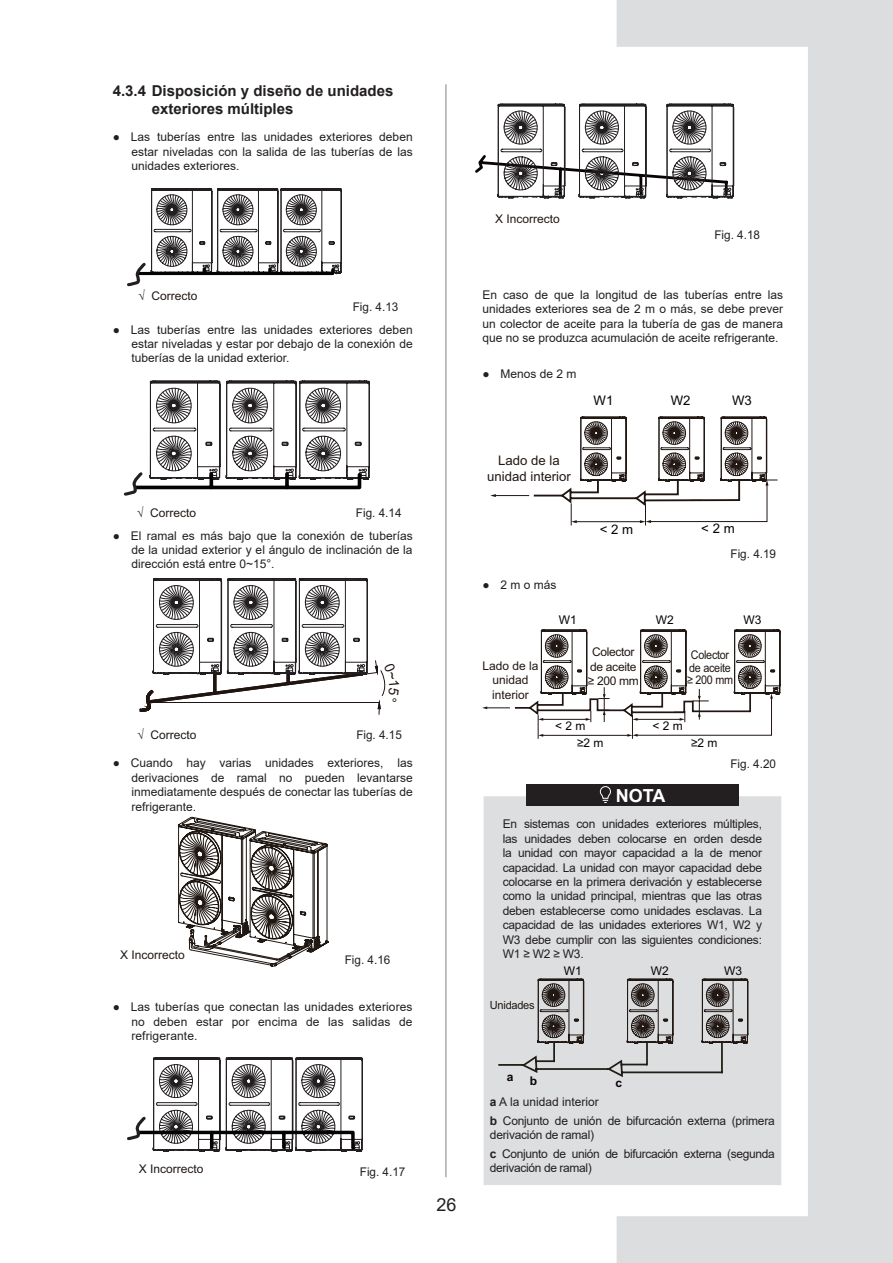
<style>
.page{position:relative;width:893px;height:1263px;background:#fff}
.page>*{position:absolute;margin:0;border:0;box-sizing:border-box;transform-origin:0 0}
.Note_Title{font:700 18px "Arial";color:#fff}
.t1{font:18px "Arial";color:#231f20}
.t2{font:700 15px/18px "Arial";color:#231f20}
.t3{font:13.2px/15.9px "Arial";color:#211814;text-align:center}
.t4{font:13.2px "Arial";color:#070304}
.Body_text-8pt{font:12px/14.4px "Arial";letter-spacing:-.02em;color:#231f20;text-align:justify}
.Body_text_Bullet-8pt{font:12px/14.4px "Arial";color:#231f20;text-align:justify}
.t5{font:12px "Arial";color:#201814}
.t6{font:12px/14.4px "Arial";color:#211814;text-align:center}
.t7{font:12px/14.4px "Arial";letter-spacing:-.025em;color:#211814;text-align:center}
.t8{font:12px/12.9px "Arial";letter-spacing:-.025em;color:#211814;text-align:center;scale:.9 1}
.t9{font:12px "Arial";color:#070304}
.Body_text-8pt-2{font:12px "Arial";color:#231f20}
.t10{font:12px "Arial";color:#0b0406}
.t11{font:700 12px "Arial";color:#0b0406}
.t12{font:11.25px "Arial";letter-spacing:-.025em;color:#211814}
.s1{font-weight:700}
</style>
<div class="page">
<hr style="left:446px;top:84px;width:1px;height:1093px;background:#808285">
<svg style="left:617px;top:0;width:276px;height:1263px;fill:#dcdddf"></svg>
<svg style="left:127px;top:188px;width:215px;height:99px"></svg>
<svg style="left:124px;top:381px;width:246px;height:115px"></svg>
<svg style="left:178px;top:817px;width:150px;height:149px"></svg>
<svg style="left:127px;top:1057px;width:236px;height:95px"></svg>
<svg style="left:475px;top:104px;width:259px;height:95px"></svg>
<hr style="left:495px;top:495px;width:34px;height:1px;background:#201511">
<svg style="left:490px;top:494px;width:6px;height:3px"></svg>
<svg style="left:533px;top:417px;width:244px;height:108px"></svg>
<svg style="left:482px;top:629px;width:298px;height:110px"></svg>
<div style="left:484px;top:796px;width:297px;height:389px;background:#dddee0"></div>
<svg style="left:497px;top:979px;width:251px;height:100px;background:#bcbbbc"></svg>
<div style="left:526px;top:784px;width:213px;height:21px;background:#231f20"></div>
<svg style="left:600px;top:786px;width:11px;height:17px"></svg>
<svg style="left:140px;top:578px;width:246px;height:137px"></svg>
<h3 class="t2" style="left:152px;top:82px;width:243px;text-indent:-39px">4.3.4 Disposición y diseño de unidades exteriores múltiples</h3>
<p class="Body_text_Bullet-8pt" style="left:131px;top:130px;width:283px;text-indent:-19px">● Las tuberías entre las unidades exteriores deben estar niveladas con la salida de las tuberías de las unidades exteriores.</p>
<p class="t5" style="left:138px;top:287px;width:61px">√ Correcto</p>
<p class="Body_text-8pt" style="left:353px;top:299px;width:47px">Fig. 4.13</p>
<p class="Body_text_Bullet-8pt" style="left:131px;top:322px;width:283px;text-indent:-19px">● Las tuberías entre las unidades exteriores deben estar niveladas y estar por debajo de la conexión de tuberías de la unidad exterior.</p>
<p class="t5" style="left:137px;top:504px;width:61px">√ Correcto</p>
<p class="Body_text-8pt" style="left:356px;top:505px;width:47px">Fig. 4.14</p>
<p class="Body_text_Bullet-8pt" style="left:131px;top:528px;width:283px;text-indent:-19px">● El ramal es más bajo que la conexión de tuberías de la unidad exterior y el ángulo de inclinación de la dirección está entre 0~15°.</p>
<p class="t5" style="left:137px;top:726px;width:61px">√ Correcto</p>
<p class="Body_text-8pt" style="left:356px;top:727px;width:47px">Fig. 4.15</p>
<p class="Body_text_Bullet-8pt" style="left:131px;top:756px;width:283px;text-indent:-19px">● Cuando hay varias unidades exteriores, las derivaciones de ramal no pueden levantarse inmediatamente después de conectar las tuberías de refrigerante.</p>
<p class="t5" style="left:120px;top:947px;width:66px">X Incorrecto</p>
<p class="Body_text-8pt" style="left:345px;top:952px;width:47px">Fig. 4.16</p>
<p class="Body_text_Bullet-8pt" style="left:131px;top:1000px;width:283px;text-indent:-19px">● Las tuberías que conectan las unidades exteriores no deben estar por encima de las salidas de refrigerante.</p>
<p class="t5" style="left:139px;top:1160px;width:66px">X Incorrecto</p>
<p class="Body_text-8pt" style="left:360px;top:1164px;width:47px">Fig. 4.17</p>
<h1 class="t1" style="left:436px;top:1192px;width:22px">26</h1>
<p class="t5" style="left:495px;top:210px;width:66px">X Incorrecto</p>
<p class="Body_text-8pt" style="left:714px;top:227px;width:47px">Fig. 4.18</p>
<p class="Body_text-8pt" style="left:482px;top:287px;width:302px">En caso de que la longitud de las tuberías entre las unidades exteriores sea de 2 m o más, se debe prever un colector de aceite para la tubería de gas de manera que no se produzca acumulación de aceite refrigerante.</p>
<p class="Body_text_Bullet-8pt" style="left:482px;top:367px;width:96px">● Menos de 2 m</p>
<p class="t3" style="left:487px;top:453px;width:85px">Lado de la unidad interior</p>
<p class="Body_text_Bullet-8pt" style="left:482px;top:577px;width:76px">● 2 m o más</p>
<p class="t4" style="left:594px;top:391px;width:21px">W1</p>
<p class="t4" style="left:671px;top:391px;width:21px">W2</p>
<p class="t4" style="left:732px;top:391px;width:21px">W3</p>
<p class="t4" style="left:600px;top:520px;width:35px">&lt; 2 m</p>
<p class="t4" style="left:701px;top:519px;width:35px">&lt; 2 m</p>
<p class="Body_text-8pt" style="left:730px;top:547px;width:47px">Fig. 4.19</p>
<p class="t6" style="left:482px;top:658px;width:58px">Lado de la unidad interior</p>
<p class="t9" style="left:559px;top:612px;width:19px">W1</p>
<p class="t9" style="left:656px;top:612px;width:19px">W2</p>
<p class="t9" style="left:744px;top:612px;width:19px">W3</p>
<p class="t7" style="left:588px;top:645px;width:53px">Colector de aceite ≥ 200 mm</p>
<p class="t8" style="left:687px;top:648px;width:53px">Colector de aceite ≥ 200 mm</p>
<p class="t9" style="left:555px;top:717px;width:32px">&lt; 2 m</p>
<p class="t9" style="left:652px;top:717px;width:32px">&lt; 2 m</p>
<p class="t9" style="left:577px;top:735px;width:28px">≥2 m</p>
<p class="t9" style="left:691px;top:735px;width:28px">≥2 m</p>
<p class="Note_Title" style="left:616px;top:783px;width:51px">NOTA</p>
<p class="Body_text-8pt" style="left:730px;top:756px;width:47px">Fig. 4.20</p>
<p class="Body_text-8pt" style="left:503px;top:817px;width:261px">En sistemas con unidades exteriores múltiples, las unidades deben colocarse en orden desde la unidad con mayor capacidad a la de menor capacidad. La unidad con mayor capacidad debe colocarse en la primera derivación y establecerse como la unidad principal, mientras que las otras deben establecerse como unidades esclavas. La capacidad de las unidades exteriores W1, W2 y W3 debe cumplir con las siguientes condiciones:<br>W1 ≥ W2 ≥ W3.</p>
<p class="t10" style="left:564px;top:962px;width:20px">W1</p>
<p class="t10" style="left:651px;top:962px;width:20px">W2</p>
<p class="t10" style="left:724px;top:962px;width:20px">W3</p>
<p class="t12" style="left:490px;top:997px;width:46px">Unidades</p>
<p class="t11" style="left:507px;top:1068px;width:8px">a</p>
<p class="t11" style="left:530px;top:1072px;width:9px">b</p>
<p class="t11" style="left:615px;top:1074px;width:8px">c</p>
<p class="Body_text-8pt-2" style="left:490px;top:1094px;width:110px"><span class="s1">a</span> A la unidad interior</p>
<p class="Body_text-8pt" style="left:490px;top:1113px;width:286px"><span class="s1">b</span> Conjunto de unión de bifurcación externa (primera derivación de ramal)</p>
<p class="Body_text-8pt" style="left:490px;top:1146px;width:286px"><span class="s1">c</span> Conjunto de unión de bifurcación externa (segunda derivación de ramal)</p>
</div>
